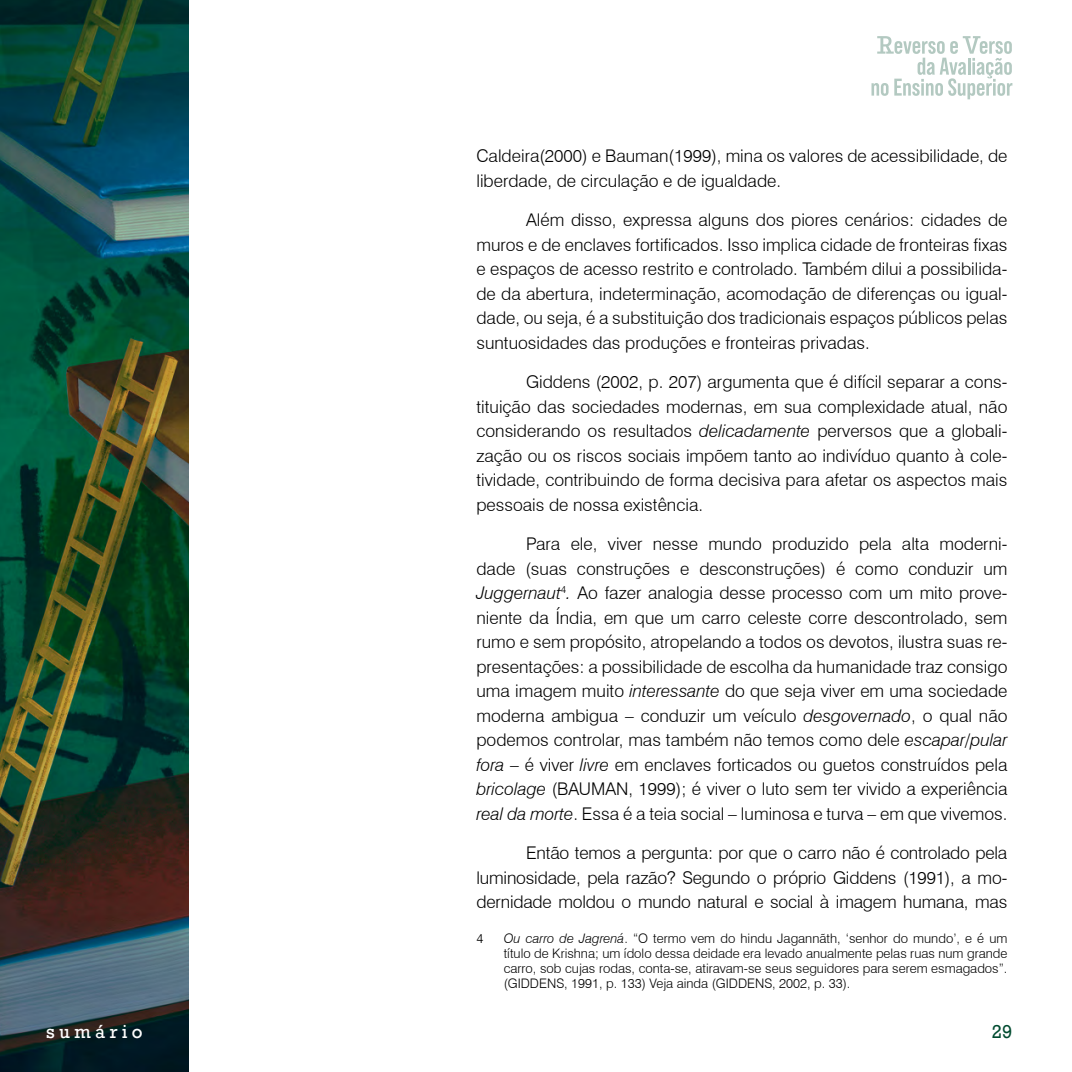
<style>
.page{position:relative;width:1072px;height:1072px;background:#fff}
.page>*{position:absolute;margin:0;border:0;box-sizing:border-box;transform-origin:0 0}
.t1{font:300 17.5px/24.5px "Swiss 721 BT";color:#000;text-align:justify}
.t2{font:17.5px "Rockwell";letter-spacing:.25em;color:#fff}
.t3{font:17.5px "Rockwell";color:#004b30}
.t4{font:300 13.12px/14.9px "Swiss 721 BT";color:#000;text-align:justify}
.s1{font-style:italic}
</style>
<div class="page">
<img style="left:0;top:0;width:189px;height:1071px">
<svg style="left:871px;top:36px;width:141px;height:63px"></svg>
<p class="t1" style="left:476px;top:144px;width:532px">Caldeira(2000) e Bauman(1999), mina os valores de acessibilidade, de liberdade, de circulação e de igualdade.</p>
<p class="t1" style="left:476px;top:207px;width:532px;text-indent:50px">Além disso, expressa alguns dos piores cenários: cidades de muros e de enclaves fortificados. Isso implica cidade de fronteiras fixas e espaços de acesso restrito e controlado. Também dilui a possibilida&shy;de da abertura, indeterminação, acomodação de diferenças ou igual&shy;dade, ou seja, é a substituição dos tradicionais espaços públicos pelas suntuosidades das produções e fronteiras privadas.</p>
<p class="t1" style="left:476px;top:369px;width:532px;text-indent:50px">Giddens (2002, p. 207) argumenta que é difícil separar a cons&shy;tituição das sociedades modernas, em sua complexidade atual, não considerando os resultados <span class="s1">delicadamente</span> perversos que a globali&shy;zação ou os riscos sociais impõem tanto ao indivíduo quanto à cole&shy;tividade, contribuindo de forma decisiva para afetar os aspectos mais pessoais de nossa existência.</p>
<p class="t1" style="left:476px;top:531px;width:532px;text-indent:50px">Para ele, viver nesse mundo produzido pela alta moderni&shy;dade (suas construções e desconstruções) é como conduzir um <span class="s1">Juggernaut</span><sup>4</sup><span class="s1">.</span> Ao fazer analogia desse processo com um mito prove&shy;niente da Índia, em que um carro celeste corre descontrolado, sem rumo e sem propósito, atropelando a todos os devotos, ilustra suas re&shy;presentações: a possibilidade de escolha da humanidade traz consigo uma imagem muito <span class="s1">interessante</span> do que seja viver em uma sociedade moderna ambigua – conduzir um veículo <span class="s1">desgovernado</span>, o qual não podemos controlar, mas também não temos como dele <span class="s1">escapar/pular fora</span> – é viver <span class="s1">livre</span> em enclaves forticados ou guetos construídos pela <span class="s1">bricolage</span> (BAUMAN, 1999); é viver o luto sem ter vivido a experiência <span class="s1">real da morte</span>. Essa é a teia social – luminosa e turva – em que vivemos.</p>
<p class="t1" style="left:476px;top:840px;width:532px;text-indent:50px">Então temos a pergunta: por que o carro não é controlado pela luminosidade, pela razão? Segundo o próprio Giddens (1991), a mo&shy;dernidade moldou o mundo natural e social à imagem humana, mas</p>
<p class="t4" style="left:476px;top:930px;width:8px">4</p>
<p class="t4" style="left:504px;top:930px;width:505px"><span class="s1">Ou carro de Jagrená</span>. “O termo vem do hindu Jagannãth, ‘senhor do mundo’, e é um título de Krishna; um ídolo dessa deidade era levado anualmente pelas ruas num grande carro, sob cujas rodas, conta-se, atiravam-se seus seguidores para serem esmagados”. (GIDDENS, 1991, p. 133) Veja ainda (GIDDENS, 2002, p. 33).</p>
<p class="t2" style="left:46px;top:1020px;width:98px">sumário</p>
<p class="t3" style="left:991px;top:1020px;width:22px">29</p>
</div>
